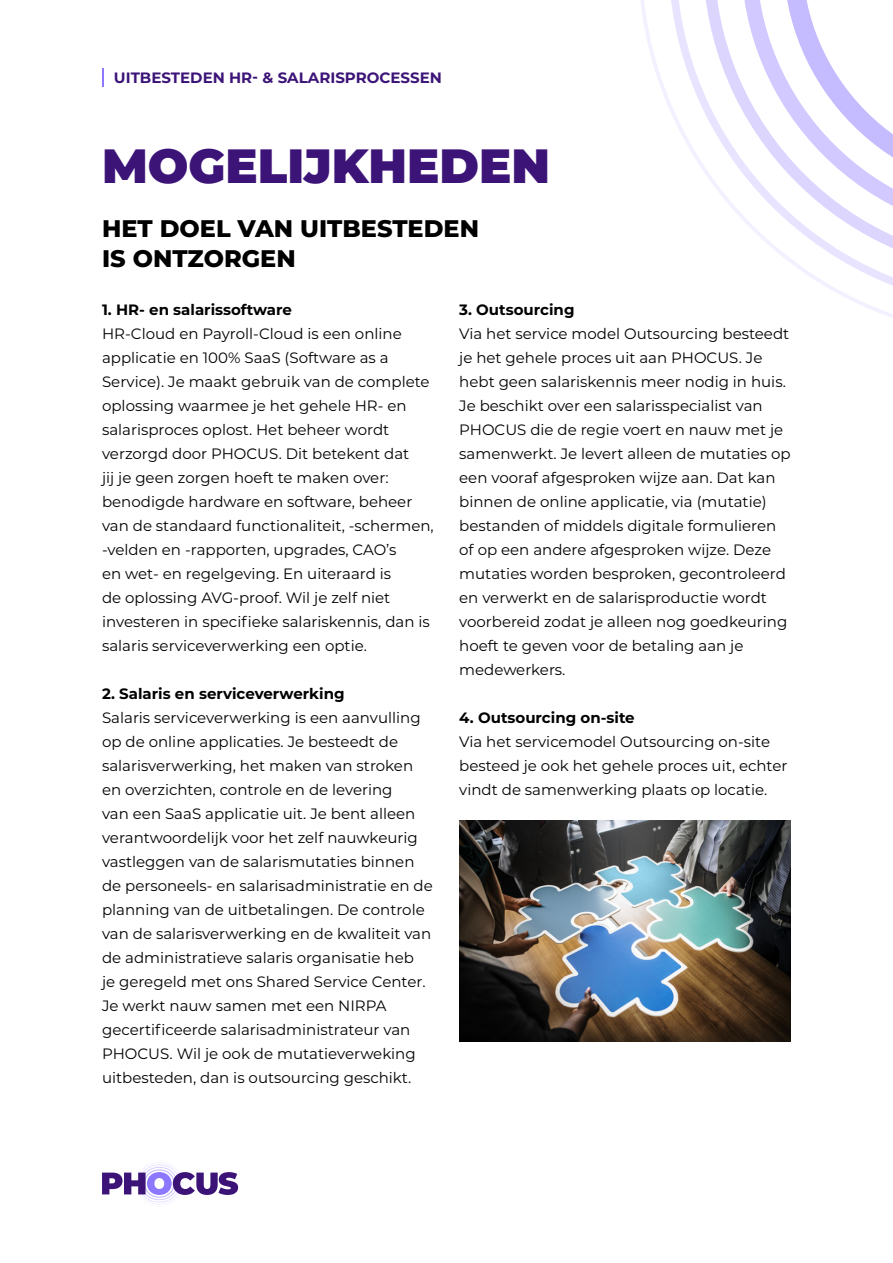
<style>
.page{position:relative;width:893px;height:1263px;background:#fff}
.page>*{position:absolute;margin:0;border:0;box-sizing:border-box;transform-origin:0 0}
.t1{font:900 48px "Montserrat";color:#3c1478}
.t2{font:800 24px/30px "Montserrat";color:#000}
.t3{font:15px/24px "Montserrat";color:#000}
.t4{font:700 15px "Montserrat";color:#000}
.t5{font:700 15px "Montserrat";color:#3c1478}
</style>
<div class="page">
<svg style="left:641px;top:0;width:252px;height:318px"></svg>
<img style="left:459px;top:820px;width:332px;height:221px">
<svg style="left:102px;top:1162px;width:136px;height:43px"></svg>
<svg style="left:102px;top:68px;width:2px;height:19px"></svg>
<p class="t5" style="left:114px;top:66px;width:329px">UITBESTEDEN HR- &amp; SALARISPROCESSEN</p>
<h1 class="t1" style="left:102px;top:129px;width:449px">MOGELIJKHEDEN</h1>
<h2 class="t2" style="left:102px;top:212px;width:378px">HET DOEL VAN UITBESTEDEN<br>IS ONTZORGEN</h2>
<p class="t4" style="left:102px;top:298px;width:191px">1. HR- en salarissoftware</p>
<p class="t3" style="left:102px;top:321px;width:333px">HR-Cloud en Payroll-Cloud is een online applicatie en 100% SaaS (Software as a Service). Je maakt gebruik van de complete oplossing waarmee je het gehele HR- en salarisproces oplost. Het beheer wordt verzorgd door PHOCUS. Dit betekent dat<br>jij je geen zorgen hoeft te maken over: benodigde hardware en software, beheer van de standaard functionaliteit, -schermen, -velden en -rapporten, upgrades, CAO’s<br>en wet- en regelgeving. En uiteraard is<br>de oplossing AVG-proof. Wil je zelf niet investeren in specifieke salariskennis, dan is salaris serviceverwerking een optie.</p>
<p class="t4" style="left:102px;top:682px;width:244px">2. Salaris en serviceverwerking</p>
<p class="t3" style="left:102px;top:705px;width:332px">Salaris serviceverwerking is een aanvulling op de online applicaties. Je besteedt de salarisverwerking, het maken van stroken en overzichten, controle en de levering<br>van een SaaS applicatie uit. Je bent alleen verantwoordelijk voor het zelf nauwkeurig vastleggen van de salarismutaties binnen de personeels- en salarisadministratie en de planning van de uitbetalingen. De controle van de salarisverwerking en de kwaliteit van de administratieve salaris organisatie heb<br>je geregeld met ons Shared Service Center.<br>Je werkt nauw samen met een NIRPA gecertificeerde salarisadministrateur van PHOCUS. Wil je ook de mutatieverweking uitbesteden, dan is outsourcing geschikt.</p>
<p class="t4" style="left:459px;top:298px;width:117px">3. Outsourcing</p>
<p class="t3" style="left:459px;top:321px;width:333px">Via het service model Outsourcing besteedt je het gehele proces uit aan PHOCUS. Je hebt geen salariskennis meer nodig in huis.<br>Je beschikt over een salarisspecialist van PHOCUS die de regie voert en nauw met je samenwerkt. Je levert alleen de mutaties op een vooraf afgesproken wijze aan. Dat kan binnen de online applicatie, via (mutatie) bestanden of middels digitale formulieren of op een andere afgesproken wijze. Deze mutaties worden besproken, gecontroleerd en verwerkt en de salarisproductie wordt voorbereid zodat je alleen nog goedkeuring hoeft te geven voor de betaling aan je medewerkers.</p>
<p class="t4" style="left:459px;top:706px;width:177px">4. Outsourcing on-site</p>
<p class="t3" style="left:459px;top:729px;width:330px">Via het servicemodel Outsourcing on-site besteed je ook het gehele proces uit, echter vindt de samenwerking plaats op locatie.</p>
</div>
